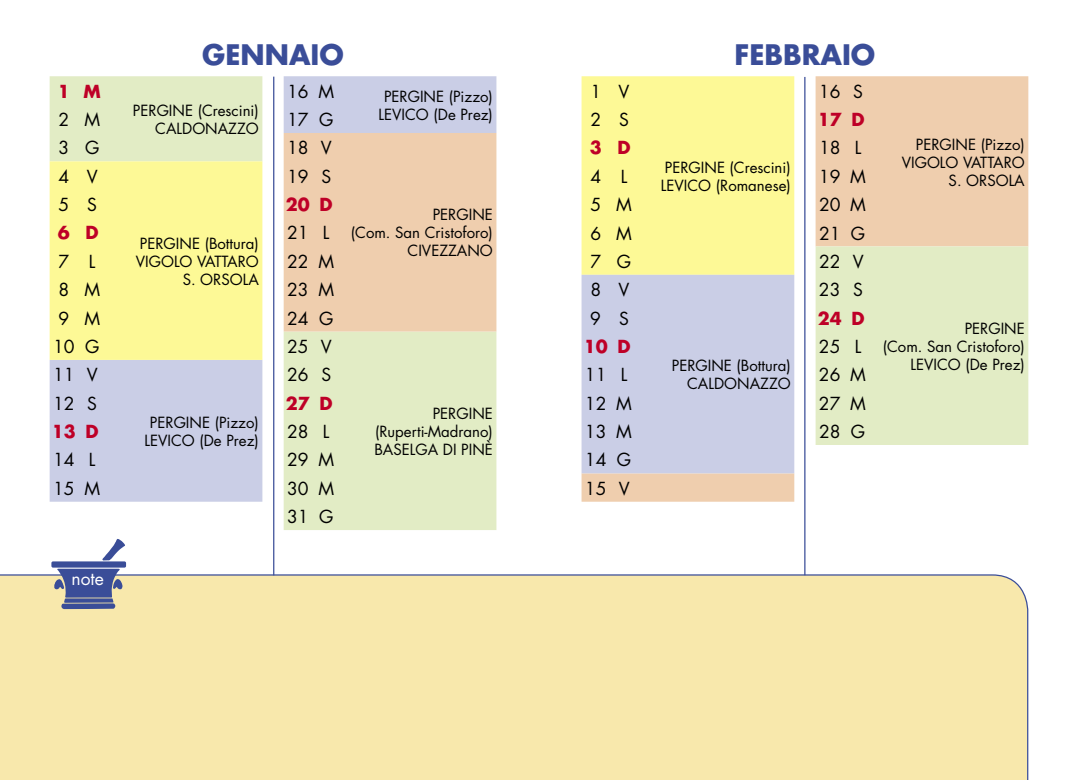
<style>
.page{position:relative;width:1078px;height:780px;background:#fff}
.page>*{position:absolute;margin:0;border:0;box-sizing:border-box;transform-origin:0 0}
.t1{font:700 27.5px "Futura Std";color:#3a4d98}
.t2{font:17.5px/28.2px "Futura Std";color:#000}
.t3{font:700 17.5px "Futura Std";color:#be0027}
.t4{font:17.5px "Futura Std";color:#fff}
.t5{font:15px/18px "Futura Std";color:#000;text-align:right}
</style>
<div class="page">
<div style="left:0;top:574px;width:1028px;height:206px;background:#f8e8ac"></div>
<svg style="left:51px;top:539px;width:75px;height:70px"></svg>
<hr style="left:273px;top:77px;width:1px;height:498px;background:#3a4d98">
<hr style="left:804px;top:77px;width:1px;height:498px;background:#3a4d98">
<svg style="left:50px;top:501px;width:446px;height:29px"></svg>
<svg style="left:50px;top:76px;width:446px;height:425px;background:#dae0d6"></svg>
<div style="left:283px;top:133px;width:213px;height:198px;background:#efceae"></div>
<div style="left:50px;top:161px;width:212px;height:199px;background:#fdf996"></div>
<svg style="left:581px;top:76px;width:447px;height:425px"></svg>
<div style="left:815px;top:246px;width:213px;height:199px;background:#e2ecc5"></div>
<div style="left:581px;top:275px;width:213px;height:198px;background:#cacee6"></div>
<h1 class="t1" style="left:202px;top:37px;width:143px">GENNAIO</h1>
<p class="t2" style="left:287px;top:77px;width:48px">16 M</p>
<p class="t5" style="left:378px;top:87px;width:116px;text-align:center">PERGINE (Pizzo)<br>LEVICO (De Prez)</p>
<p class="t3" style="left:58px;top:79px;width:44px">1 M</p>
<p class="t5" style="left:133px;top:102px;width:127px">PERGINE (Crescini)<br>CALDONAZZO</p>
<p class="t2" style="left:58px;top:106px;width:43px">2 M</p>
<p class="t2" style="left:287px;top:106px;width:48px">17 G</p>
<p class="t2" style="left:58px;top:134px;width:42px">3 G</p>
<p class="t2" style="left:287px;top:134px;width:46px">18 V</p>
<p class="t2" style="left:58px;top:162px;width:41px">4 V</p>
<p class="t2" style="left:287px;top:162px;width:46px">19 S</p>
<p class="t2" style="left:58px;top:191px;width:40px">5 S</p>
<p class="t3" style="left:286px;top:193px;width:48px">20 D</p>
<p class="t3" style="left:58px;top:221px;width:42px">6 D</p>
<p class="t2" style="left:287px;top:219px;width:44px">21 L</p>
<p class="t2" style="left:58px;top:247px;width:39px">7 L</p>
<p class="t2" style="left:287px;top:247px;width:48px">22 M</p>
<p class="t2" style="left:58px;top:276px;width:43px">8 M</p>
<p class="t2" style="left:287px;top:276px;width:48px">23 M</p>
<p class="t2" style="left:58px;top:304px;width:43px">9 M</p>
<p class="t2" style="left:287px;top:304px;width:48px">24 G</p>
<p class="t2" style="left:53px;top:332px;width:48px">10 G</p>
<p class="t2" style="left:287px;top:332px;width:46px">25 V</p>
<p class="t5" style="left:136px;top:234px;width:124px">PERGINE (Bottura)<br>VIGOLO VATTARO<br>S. ORSOLA</p>
<p class="t2" style="left:53px;top:361px;width:46px">11 V</p>
<p class="t2" style="left:287px;top:361px;width:46px">26 S</p>
<p class="t2" style="left:53px;top:389px;width:46px">12 S</p>
<p class="t3" style="left:286px;top:391px;width:48px">27 D</p>
<p class="t3" style="left:52px;top:420px;width:48px">13 D</p>
<p class="t2" style="left:287px;top:417px;width:44px">28 L</p>
<p class="t2" style="left:53px;top:446px;width:44px">14 L</p>
<p class="t2" style="left:287px;top:446px;width:48px">29 M</p>
<p class="t2" style="left:53px;top:474px;width:48px">15 M</p>
<p class="t2" style="left:287px;top:474px;width:48px">30 M<br>31 G</p>
<p class="t5" style="left:144px;top:413px;width:116px;text-align:center">PERGINE (Pizzo)<br>LEVICO (De Prez)</p>
<p class="t5" style="left:351px;top:206px;width:143px">PERGINE<br>(Com. San Cristoforo)<br>CIVEZZANO</p>
<p class="t5" style="left:374px;top:404px;width:120px;text-align:justify;text-indent:58px">PERGINE (Ruperti-Madrano)<br>BASELGA DI PINÈ</p>
<p class="t4" style="left:71px;top:567px;width:34px">note</p>
<p class="t2" style="left:590px;top:77px;width:41px">1 V</p>
<h1 class="t1" style="left:734px;top:37px;width:142px">FEBBRAIO</h1>
<p class="t2" style="left:818px;top:77px;width:46px">16 S</p>
<p class="t2" style="left:590px;top:106px;width:40px">2 S</p>
<p class="t3" style="left:817px;top:108px;width:48px">17 D</p>
<p class="t3" style="left:589px;top:136px;width:42px">3 D</p>
<p class="t2" style="left:818px;top:134px;width:44px">18 L</p>
<p class="t2" style="left:590px;top:162px;width:39px">4 L</p>
<p class="t2" style="left:818px;top:162px;width:48px">19 M</p>
<p class="t2" style="left:590px;top:191px;width:43px">5 M</p>
<p class="t2" style="left:818px;top:191px;width:48px">20 M</p>
<p class="t2" style="left:590px;top:219px;width:43px">6 M</p>
<p class="t2" style="left:818px;top:219px;width:48px">21 G</p>
<p class="t2" style="left:590px;top:247px;width:42px">7 G</p>
<p class="t2" style="left:818px;top:247px;width:46px">22 V</p>
<p class="t5" style="left:660px;top:158px;width:131px;text-align:left">PERGINE (Crescini)<br>LEVICO (Romanese)</p>
<p class="t2" style="left:590px;top:276px;width:41px">8 V</p>
<p class="t2" style="left:818px;top:276px;width:46px">23 S</p>
<p class="t2" style="left:590px;top:304px;width:40px">9 S</p>
<p class="t3" style="left:817px;top:306px;width:48px">24 D</p>
<p class="t3" style="left:583px;top:335px;width:48px">10 D</p>
<p class="t2" style="left:818px;top:332px;width:44px">25 L</p>
<p class="t2" style="left:584px;top:361px;width:44px">11 L</p>
<p class="t2" style="left:818px;top:361px;width:48px">26 M</p>
<p class="t2" style="left:584px;top:389px;width:48px">12 M</p>
<p class="t2" style="left:818px;top:389px;width:48px">27 M</p>
<p class="t2" style="left:585px;top:417px;width:48px">13 M</p>
<p class="t2" style="left:818px;top:417px;width:48px">28 G</p>
<p class="t2" style="left:585px;top:446px;width:48px">14 G<br>15 V</p>
<p class="t5" style="left:671px;top:357px;width:120px">PERGINE (Bottura)<br>CALDONAZZO</p>
<p class="t5" style="left:901px;top:135px;width:124px">PERGINE (Pizzo)<br>VIGOLO VATTARO<br>S. ORSOLA</p>
<p class="t5" style="left:882px;top:319px;width:143px">PERGINE<br>(Com. San Cristoforo)<br>LEVICO (De Prez)</p>
</div>
